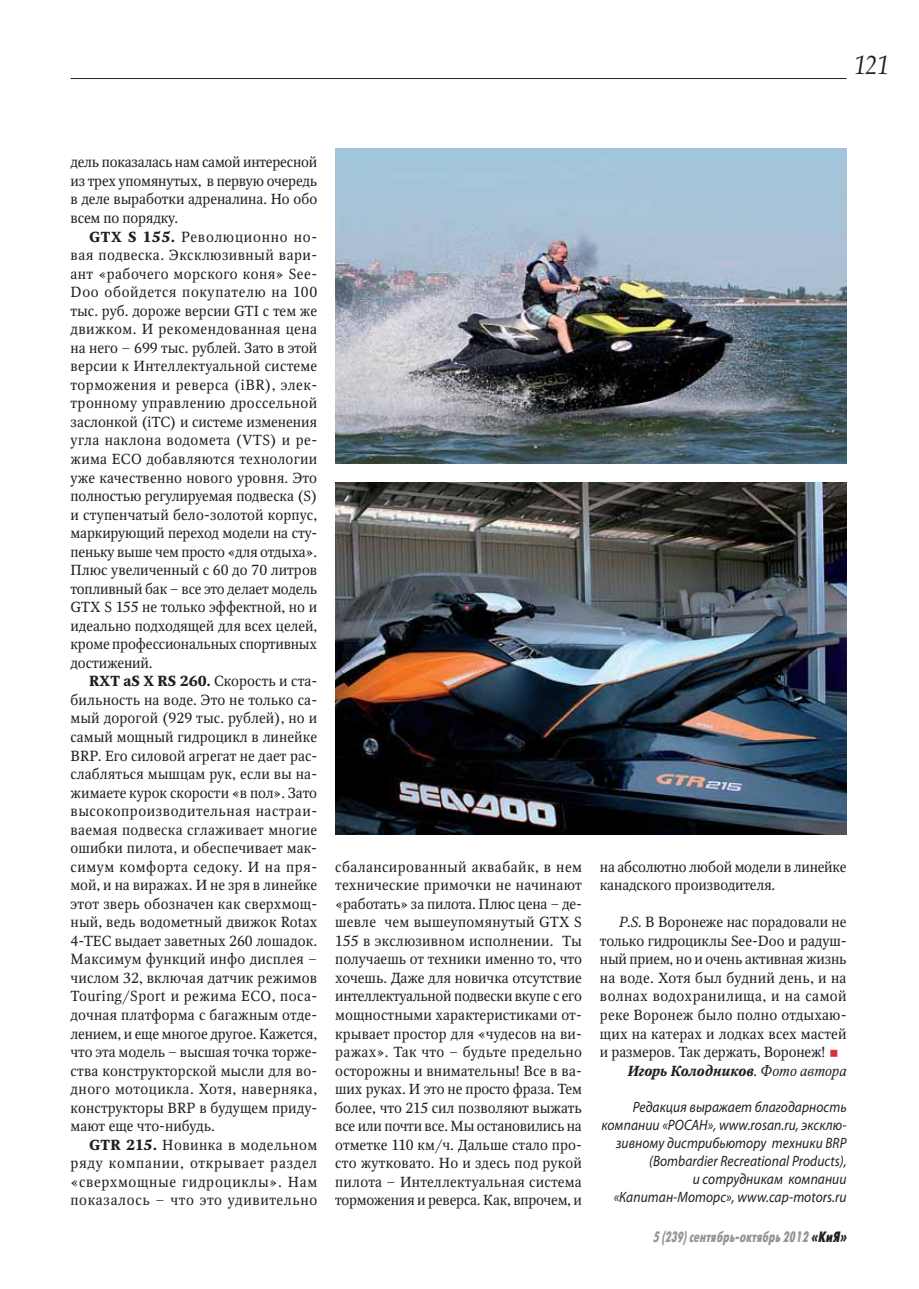
<style>
.page{position:relative;width:919px;height:1289px;background:#fff}
.page>*{position:absolute;margin:0;border:0;box-sizing:border-box;transform-origin:0 0}
.t1{font:italic 27px "Palatino Linotype";color:#231f20;scale:.9 1}
.t2{font:italic 15px/18px "Myriad Pro";letter-spacing:.005em;color:#231f20;text-align:right;scale:.9 1}
.t3{font:italic 15px "Futuris X Cond C";color:#939598;scale:.9 1}
.t4{font:14.55px/18.6px "Octava C";letter-spacing:-.005em;color:#231f20;text-align:justify}
.t5{font:14.55px "Octava C";letter-spacing:.015em;color:#231f20}
.t6{font:14.55px "Octava C";letter-spacing:.03em;color:#231f20}
.t7{font:italic 700 14.55px "Octava C";letter-spacing:-.02em;color:#231f20}
.s1{font-weight:700}
.s2{font-style:italic}
.s3{color:#d23439}
.s4{font-weight:400}
.s5{color:#231f20}
</style>
<div class="page">
<hr style="left:70px;top:78px;width:776px;height:1px;background:#231f20">
<img style="left:335px;top:482px;width:511px;height:352px">
<img style="left:335px;top:149px;width:511px;height:315px">
<h1 class="t1" style="left:854px;top:49px;width:41px">121</h1>
<p class="t4" style="left:70px;top:153px;width:248px">дель показалась нам самой интересной из трех упомянутых, в первую очередь в деле выработки адреналина. Но обо всем по порядку.</p>
<p class="t4" style="left:70px;top:227px;width:248px;text-indent:19px"><span class="s1">GTX S 155.</span> Революционно но&shy;вая подвеска. Эксклюзивный вари&shy;ант «рабочего морского коня» See-Doo обойдется покупателю на 100 тыс. руб. дороже версии GTI с тем же движком. И рекомендованная цена на него – 699 тыс. рублей. Зато в этой версии к Интеллектуальной системе торможения и реверса (iBR), элек&shy;тронному управлению дроссельной заслонкой (iTC) и системе изменения угла наклона водомета (VTS) и ре&shy;жима ECO добавляются технологии уже качественно нового уровня. Это полностью регулируемая подвеска (S) и ступенчатый бело-золотой корпус, маркирующий переход модели на сту&shy;пеньку выше чем просто «для отдыха».<br>Плюс увеличенный с 60 до 70 литров топливный бак – все это делает модель GTX S 155 не только эффектной, но и идеально подходящей для всех целей, кроме профессиональных спортивных достижений.</p>
<p class="t4" style="left:70px;top:672px;width:248px;text-indent:19px"><span class="s1">RXT aS X RS 260.</span> Скорость и ста&shy;бильность на воде. Это не только са&shy;мый дорогой (929 тыс. рублей), но и самый мощный гидроцикл в линейке BRP. Его силовой агрегат не дает рас&shy;слабляться мышцам рук, если вы на&shy;жимаете курок скорости «в пол». Зато высокопроизводительная настраи&shy;ваемая подвеска сглаживает многие ошибки пилота, и обеспечивает мак&shy;симум комфорта седоку. И на пря&shy;мой, и на виражах. И не зря в линейке этот зверь обозначен как сверхмощ&shy;ный, ведь водометный движок Rotax 4-TEC выдает заветных 260 лошадок.<br>Максимум функций инфо дисплея – числом 32, включая датчик режимов Touring/Sport и режима ECO, поса&shy;дочная платформа с багажным отде&shy;лением, и еще многое другое. Кажется, что эта модель – высшая точка торже&shy;ства конструкторской мысли для во&shy;дного мотоцикла. Хотя, наверняка, конструкторы BRP в будущем приду&shy;мают еще что-нибудь.</p>
<p class="t4" style="left:70px;top:1135px;width:248px;text-indent:19px"><span class="s1">GTR 215.</span> Новинка в модельном ряду компании, открывает раздел «сверхмощные гидроциклы». Нам показалось – что это удивительно</p>
<p class="t4" style="left:335px;top:857px;width:248px">сбалансированный аквабайк, в нем технические примочки не начинают «работать» за пилота. Плюс цена – де&shy;шевле чем вышеупомянутый GTX S 155 в экслюзивном исполнении. Ты получаешь от техники именно то, что хочешь. Даже для новичка отсутствие интеллектуальной подвески вкупе с его мощностными характеристиками от&shy;крывает простор для «чудесов на ви&shy;ражах». Так что – будьте предельно осторожны и внимательны! Все в ва&shy;ших руках. И это не просто фраза. Тем более, что 215 сил позволяют выжать все или почти все. Мы остановились на отметке 110 км/ч. Дальше стало про&shy;сто жутковато. Но и здесь под рукой пилота – Интеллектуальная система торможения и реверса. Как, впрочем, и</p>
<p class="t4" style="left:600px;top:857px;width:248px">на абсолютно любой модели в линейке канадского производителя.</p>
<p class="t4" style="left:618px;top:913px;width:229px"><span class="s2">P.S.</span> В Воронеже нас порадовали не</p>
<p class="t4" style="left:600px;top:931px;width:248px">только гидроциклы See-Doo и радуш-</p>
<p class="t4" style="left:600px;top:950px;width:248px">ный прием, но и очень активная жизнь</p>
<p class="t5" style="left:600px;top:969px;width:248px">на воде. Хотя был будний день, и на</p>
<p class="t6" style="left:600px;top:987px;width:248px">волнах водохранилища, и на самой</p>
<p class="t4" style="left:600px;top:1005px;width:248px">реке Воронеж было полно отдыхаю-</p>
<p class="t4" style="left:600px;top:1024px;width:248px">щих на катерах и лодках всех мастей</p>
<p class="t4" style="left:600px;top:1042px;width:241px">и размеров. Так держать, Воронеж! <span class="s3">▪</span></p>
<p class="t7" style="left:627px;top:1062px;width:221px">Игорь Колодников<span class="s4">. Фото автора</span></p>
<p class="t2" style="left:601px;top:1097px;width:274px">Редакция выражает благодарность компании «РОСАН», www.rosan.ru, эксклю&shy;зивному дистрибьютору техники BRP (Bombardier Recreational Products),<br>и сотрудникам компании «Капитан-Моторс», www.cap-motors.ru</p>
<p class="t3" style="left:653px;top:1228px;width:220px">5 (239)сентябрь-октябрь 2012 <span class="s5">«КиЯ»</span></p>
</div>
